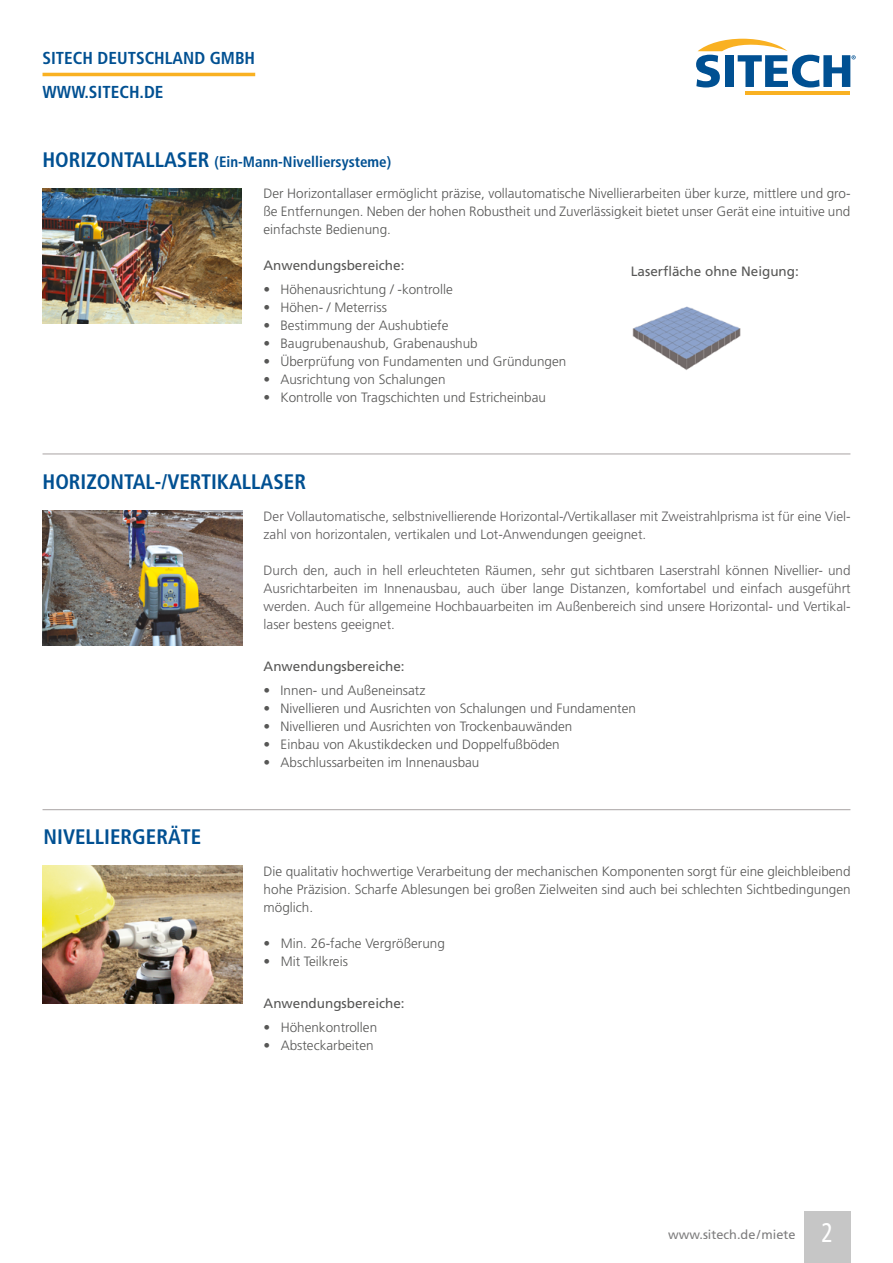
<style>
.page{position:relative;width:893px;height:1263px;background:#fff}
.page>*{position:absolute;margin:0;border:0;box-sizing:border-box;transform-origin:0 0}
.t1{font:700 condensed 21px "Frutiger";color:#005092}
.t2{font:700 condensed 17.25px/34.2px "Frutiger";color:#005092}
.t3{font:700 condensed 15px "Frutiger";color:#005092}
.t4{font:300 13.5px/18px "Frutiger";color:#575756;text-align:justify}
.t5{font:300 13.5px/18px "Frutiger";color:#5d5c5d}
.t6{font:13.5px "Frutiger";color:#575756}
.t7{font:12.75px "Frutiger";color:#5d5c5d}
.s1{font-size:21px}
.s2{font-family:"Frutiger LT Std";font-stretch:condensed;font-size:27px;color:#fff}
</style>
<div class="page">
<img style="left:43px;top:188px;width:199px;height:135px">
<img style="left:43px;top:510px;width:199px;height:136px">
<div style="left:804px;top:1212px;width:47px;height:51px;background:#c6c6c6"></div>
<hr style="left:745px;top:91px;width:105px;height:4px;background:#f9b122">
<svg style="left:696px;top:39px;width:160px;height:49px"></svg>
<hr style="left:43px;top:73px;width:212px;height:3px;background:#f9b122">
<img style="left:632px;top:306px;width:109px;height:64px">
<img style="left:42px;top:866px;width:200px;height:138px">
<hr style="left:43px;top:454px;width:807px;height:1px;background:#a8a3a3">
<hr style="left:43px;top:809px;width:807px;height:1px;background:#a8a3a3">
<p class="t2" style="left:43px;top:41px;width:214px">SITECH DEUTSCHLAND GMBH<br>WWW.SITECH.DE</p>
<p class="t3" style="left:42px;top:153px;width:350px"><span class="s1">HORIZONTALLASER</span> (Ein-Mann-Nivelliersysteme)</p>
<p class="t4" style="left:263px;top:185px;width:588px">Der Horizontallaser ermöglicht präzise, vollautomatische Nivellierarbeiten über kurze, mittlere und gro&shy;ße Entfernungen. Neben der hohen Robustheit und Zuverlässigkeit bietet unser Gerät eine intuitive und einfachste Bedienung.</p>
<p class="t6" style="left:263px;top:257px;width:143px">Anwendungsbereiche:</p>
<p class="t4" style="left:263px;top:281px;width:191px">• Höhenausrichtung / -kontrolle</p>
<p class="t4" style="left:263px;top:299px;width:125px">• Höhen- / Meterriss</p>
<p class="t4" style="left:263px;top:317px;width:187px">• Bestimmung der Aushubtiefe</p>
<p class="t4" style="left:263px;top:335px;width:216px">• Baugrubenaushub, Grabenaushub</p>
<p class="t4" style="left:263px;top:353px;width:304px">• Überprüfung von Fundamenten und Gründungen</p>
<p class="t4" style="left:263px;top:371px;width:184px">• Ausrichtung von Schalungen</p>
<p class="t4" style="left:263px;top:388px;width:284px">• Kontrolle von Tragschichten und Estricheinbau</p>
<h1 class="t1" style="left:43px;top:469px;width:265px">HORIZONTAL-/VERTIKALLASER</h1>
<p class="t6" style="left:631px;top:264px;width:170px">Laserfläche ohne Neigung:</p>
<p class="t5" style="left:264px;top:507px;width:588px">Der Vollautomatische, selbstnivellierende Horizontal-/Vertikallaser mit Zweistrahlprisma ist für eine Viel&shy;zahl von horizontalen, vertikalen und Lot-Anwendungen geeignet.</p>
<p class="t5" style="left:264px;top:561px;width:588px;text-align:justify">Durch den, auch in hell erleuchteten Räumen, sehr gut sichtbaren Laserstrahl können Nivellier- und Ausrichtarbeiten im Innenausbau, auch über lange Distanzen, komfortabel und einfach ausgeführt werden. Auch für allgemeine Hochbauarbeiten im Außenbereich sind unsere Horizontal- und Vertikal&shy;laser bestens geeignet.</p>
<h1 class="t1" style="left:44px;top:824px;width:159px">NIVELLIERGERÄTE</h1>
<p class="t6" style="left:264px;top:658px;width:143px">Anwendungsbereiche:</p>
<p class="t4" style="left:264px;top:681px;width:163px">• Innen- und Außeneinsatz</p>
<p class="t4" style="left:264px;top:699px;width:374px">• Nivellieren und Ausrichten von Schalungen und Fundamenten</p>
<p class="t4" style="left:264px;top:717px;width:310px">• Nivellieren und Ausrichten von Trockenbauwänden</p>
<p class="t4" style="left:264px;top:735px;width:298px">• Einbau von Akustikdecken und Doppelfußböden</p>
<p class="t4" style="left:264px;top:753px;width:217px">• Abschlussarbeiten im Innenausbau</p>
<p class="t4" style="left:264px;top:862px;width:588px">Die qualitativ hochwertige Verarbeitung der mechanischen Komponenten sorgt für eine gleichbleibend hohe Präzision. Scharfe Ablesungen bei großen Zielweiten sind auch bei schlechten Sichtbedingungen möglich.</p>
<p class="t4" style="left:264px;top:934px;width:183px">• Min. 26-fache Vergrößerung</p>
<p class="t4" style="left:264px;top:952px;width:86px">• Mit Teilkreis</p>
<p class="t6" style="left:264px;top:995px;width:143px">Anwendungsbereiche:</p>
<p class="t4" style="left:264px;top:1019px;width:115px">• Höhenkontrollen</p>
<p class="t4" style="left:264px;top:1037px;width:112px">• Absteckarbeiten</p>
<p class="t7" style="left:668px;top:1226px;width:166px">www.sitech.de/miete <span class="s2">2</span></p>
</div>
